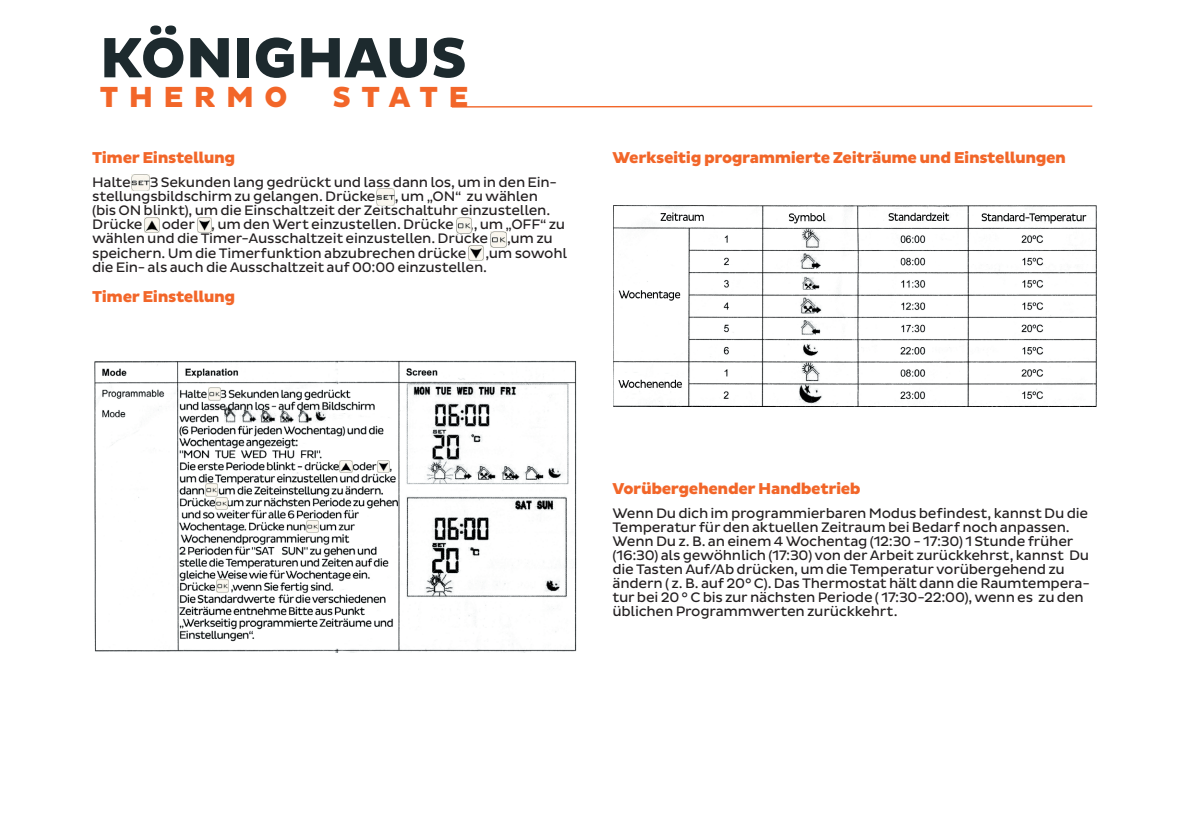
<style>
.page{position:relative;width:1191px;height:840px;background:#fff}
.page>*{position:absolute;margin:0;border:0;box-sizing:border-box;transform-origin:0 0}
.t1{font:800 57.6px "Pluto Sans";color:#1d2a2e}
.t2{font:800 29.6px "Pluto Sans";letter-spacing:.35em;color:#f26629}
.t3{font:800 16px "Pluto Sans";letter-spacing:-.025em;color:#f26629}
.t4{font:14px/14px "Pluto Sans";letter-spacing:-.02em;color:#231f20}
</style>
<div class="page">
<svg style="left:451px;top:105px;width:642px;height:3px"></svg>
<img style="left:132px;top:174px;width:17px;height:17px">
<img style="left:456px;top:217px;width:16px;height:16px">
<img style="left:197px;top:218px;width:15px;height:14px">
<img style="left:145px;top:218px;width:14px;height:14px">
<img style="left:377px;top:189px;width:17px;height:16px">
<img style="left:491px;top:231px;width:15px;height:16px">
<img style="left:469px;top:245px;width:14px;height:15px">
<img style="left:94px;top:361px;width:483px;height:291px">
<svg style="left:209px;top:387px;width:11px;height:13px"></svg>
<svg style="left:377px;top:459px;width:12px;height:12px"></svg>
<svg style="left:340px;top:459px;width:12px;height:13px"></svg>
<svg style="left:206px;top:483px;width:21px;height:26px"></svg>
<svg style="left:307px;top:520px;width:11px;height:12px"></svg>
<svg style="left:217px;top:579px;width:12px;height:13px"></svg>
<img style="left:613px;top:206px;width:483px;height:201px">
<h1 class="t1" style="left:100px;top:25px;width:369px">KÖNIGHAUS</h1>
<h2 class="t2" style="left:100px;top:80px;width:189px">THERMO</h2>
<h2 class="t2" style="left:333px;top:80px;width:137px">STATE</h2>
<p class="t3" style="left:92px;top:149px;width:145px">Timer Einstellung</p>
<p class="t4" style="left:92px;top:176px;width:40px">Halte</p>
<p class="t4" style="left:92px;top:176px;width:466px;text-indent:58px">3 Sekunden lang gedrückt und lass dann los, um in den Ein&shy;stellungsbildschirm zu gelangen. Drücke</p>
<p class="t4" style="left:92px;top:190px;width:459px;text-indent:302px">, um „ON“ zu wählen (bis ON blinkt), um die Einschaltzeit der Zeitschaltuhr einzustellen.<br>Drücke</p>
<p class="t4" style="left:92px;top:218px;width:474px;text-indent:69px">oder , um den Wert einzustellen. Drücke ,, um „OFF“ zu wählen und die Timer-Ausschaltzeit einzustellen. Drücke</p>
<p class="t4" style="left:507px;top:232px;width:47px">,um zu</p>
<p class="t4" style="left:92px;top:246px;width:375px">speichern. Um die Timerfunktion abzubrechen drücke</p>
<p class="t4" style="left:92px;top:246px;width:476px;text-indent:393px">,um sowohl die Ein- als auch die Ausschaltzeit auf 00:00 einzustellen.</p>
<p class="t3" style="left:92px;top:287px;width:145px">Timer Einstellung</p>
<p class="t3" style="left:612px;top:149px;width:455px">Werkseitig programmierte Zeiträume und Einstellungen</p>
<p class="t3" style="left:612px;top:479px;width:250px">Vorübergehender Handbetrieb</p>
<p class="t4" style="left:612px;top:506px;width:479px">Wenn Du dich im programmierbaren Modus befindest, kannst Du die Temperatur für den aktuellen Zeitraum bei Bedarf noch anpassen.<br>Wenn Du z. B. an einem 4 Wochentag (12:30 - 17:30) 1 Stunde früher (16:30) als gewöhnlich (17:30) von der Arbeit zurückkehrst, kannst Du die Tasten Auf/Ab drücken, um die Temperatur vorübergehend zu ändern ( z. B. auf 20° C). Das Thermostat hält dann die Raumtempera&shy;tur bei 20 ° C bis zur nächsten Periode ( 17:30-22:00), wenn es zu den üblichen Programmwerten zurückkehrt.</p>
</div>
